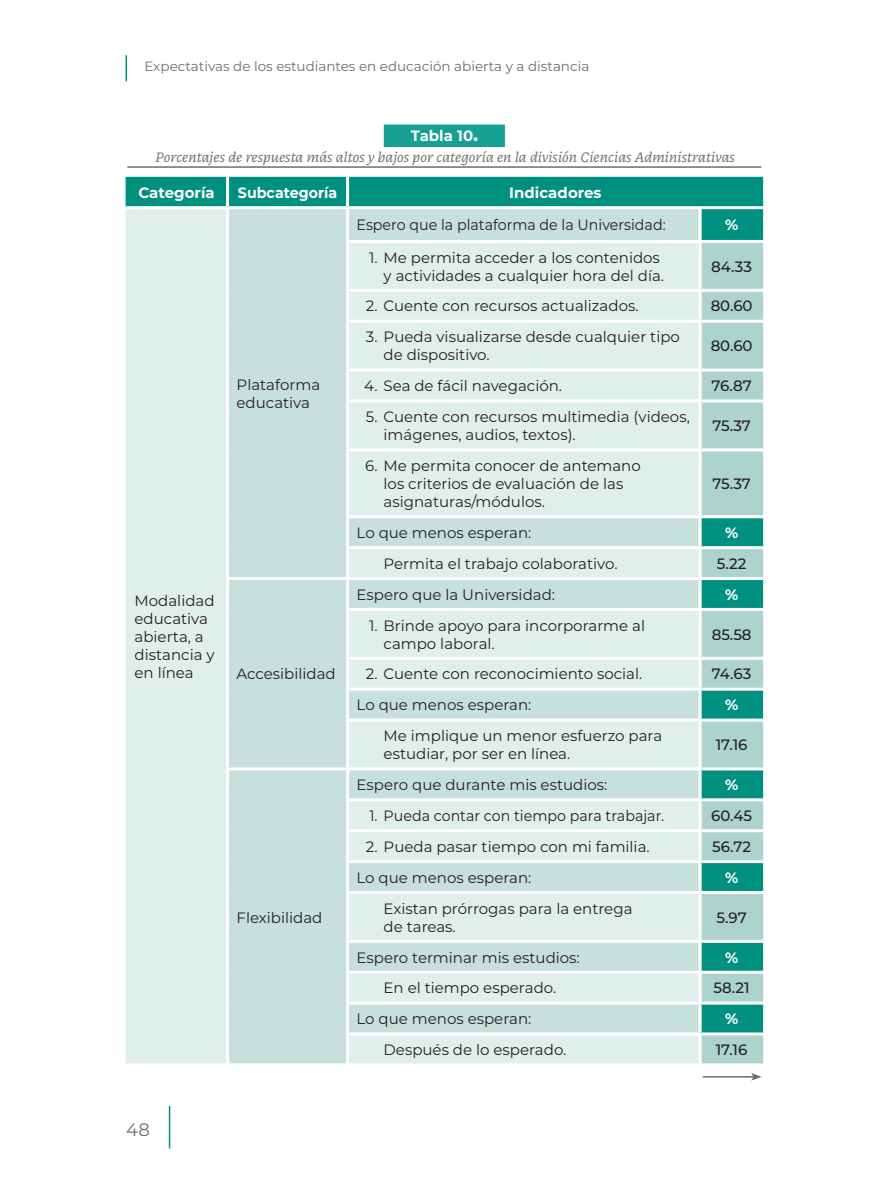
<style>
.page{position:relative;width:893px;height:1191px;background:#fff}
.page>*{position:absolute;margin:0;border:0;box-sizing:border-box;transform-origin:0 0}
.t1{font:18px "Montserrat";color:#6c6d70}
.t2{font:15px/18px "Montserrat";color:#231f20}
.t3{font:500 15px "Montserrat";color:#231f20}
.t4{font:15px "Montserrat";color:#231f20;scale:.95 1}
.t5{font:700 15px "Montserrat";color:#fff}
.t6{font:700 15px "Montserrat";color:#fff;scale:.95 1}
.t7{font:italic 13.5px "GMX";color:#6c6d70}
.t8{font:13.5px "Montserrat";color:#6c6d70}
.s1{font-weight:900}
</style>
<div class="page">
<hr style="left:169px;top:1106px;width:1px;height:42px;background:#00907f">
<svg style="left:126px;top:55px;width:1px;height:26px"></svg>
<div style="left:384px;top:125px;width:121px;height:22px;background:#14a092"></div>
<hr style="left:127px;top:166px;width:634px;height:2px;background:#6c6d70">
<div style="left:126px;top:177px;width:637px;height:63px;background:#00907f"></div>
<div style="left:126px;top:209px;width:100px;height:854px;background:#e1efec"></div>
<svg style="left:229px;top:209px;width:470px;height:854px;background:#d5e8e4"></svg>
<svg style="left:702px;top:243px;width:61px;height:820px;background:#81c2b9"></svg>
<hr style="left:702px;top:657px;width:61px;height:3px;background:#fff">
<hr style="left:346px;top:368px;width:356px;height:3px;background:#fff">
<hr style="left:346px;top:399px;width:356px;height:3px;background:#fff">
<hr style="left:346px;top:448px;width:356px;height:3px;background:#fff">
<hr style="left:702px;top:289px;width:61px;height:3px;background:#fff">
<hr style="left:702px;top:320px;width:61px;height:3px;background:#fff">
<hr style="left:702px;top:368px;width:61px;height:3px;background:#fff">
<hr style="left:702px;top:399px;width:61px;height:3px;background:#fff">
<hr style="left:702px;top:448px;width:61px;height:3px;background:#fff">
<hr style="left:228px;top:206px;width:120px;height:3px;background:#fff">
<hr style="left:346px;top:209px;width:3px;height:31px;background:#fff">
<hr style="left:346px;top:243px;width:3px;height:46px;background:#fff">
<hr style="left:346px;top:292px;width:3px;height:28px;background:#fff">
<hr style="left:346px;top:323px;width:3px;height:45px;background:#fff">
<hr style="left:346px;top:371px;width:3px;height:28px;background:#fff">
<hr style="left:346px;top:402px;width:3px;height:46px;background:#fff">
<hr style="left:346px;top:451px;width:3px;height:64px;background:#fff">
<hr style="left:346px;top:518px;width:3px;height:28px;background:#fff">
<hr style="left:346px;top:549px;width:3px;height:28px;background:#fff">
<hr style="left:226px;top:577px;width:122px;height:3px;background:#fff">
<hr style="left:346px;top:580px;width:3px;height:28px;background:#fff">
<hr style="left:346px;top:611px;width:3px;height:46px;background:#fff">
<hr style="left:346px;top:660px;width:3px;height:27px;background:#fff">
<hr style="left:346px;top:690px;width:3px;height:28px;background:#fff">
<hr style="left:346px;top:721px;width:3px;height:46px;background:#fff">
<hr style="left:126px;top:206px;width:102px;height:3px;background:#fff">
<hr style="left:226px;top:209px;width:3px;height:32px;background:#fff">
<hr style="left:346px;top:240px;width:354px;height:3px;background:#fff">
<hr style="left:346px;top:289px;width:356px;height:3px;background:#fff">
<hr style="left:346px;top:320px;width:356px;height:3px;background:#fff">
<hr style="left:226px;top:767px;width:122px;height:3px;background:#fff">
<hr style="left:346px;top:770px;width:3px;height:28px;background:#fff">
<hr style="left:346px;top:801px;width:3px;height:28px;background:#fff">
<hr style="left:346px;top:832px;width:3px;height:28px;background:#fff">
<hr style="left:346px;top:863px;width:3px;height:28px;background:#fff">
<hr style="left:346px;top:894px;width:3px;height:46px;background:#fff">
<hr style="left:346px;top:943px;width:3px;height:27px;background:#fff">
<hr style="left:346px;top:973px;width:3px;height:28px;background:#fff">
<hr style="left:346px;top:1004px;width:3px;height:28px;background:#fff">
<hr style="left:346px;top:1035px;width:3px;height:28px;background:#fff">
<hr style="left:346px;top:515px;width:354px;height:3px;background:#fff">
<hr style="left:226px;top:177px;width:3px;height:29px;background:#fff">
<hr style="left:346px;top:177px;width:3px;height:29px;background:#fff">
<hr style="left:346px;top:546px;width:354px;height:3px;background:#fff">
<hr style="left:348px;top:206px;width:352px;height:3px;background:#fff">
<hr style="left:700px;top:206px;width:63px;height:3px;background:#fff">
<hr style="left:699px;top:209px;width:3px;height:31px;background:#fff">
<hr style="left:700px;top:515px;width:63px;height:3px;background:#fff">
<hr style="left:700px;top:546px;width:63px;height:3px;background:#fff">
<hr style="left:700px;top:577px;width:63px;height:3px;background:#fff">
<hr style="left:700px;top:608px;width:63px;height:3px;background:#fff">
<hr style="left:702px;top:687px;width:61px;height:3px;background:#fff">
<hr style="left:702px;top:767px;width:61px;height:3px;background:#fff">
<hr style="left:702px;top:860px;width:61px;height:3px;background:#fff">
<hr style="left:702px;top:940px;width:61px;height:3px;background:#fff">
<hr style="left:702px;top:1001px;width:61px;height:3px;background:#fff">
<hr style="left:348px;top:577px;width:352px;height:3px;background:#fff">
<hr style="left:346px;top:608px;width:354px;height:3px;background:#fff">
<hr style="left:346px;top:657px;width:356px;height:3px;background:#fff">
<hr style="left:702px;top:829px;width:61px;height:3px;background:#fff">
<hr style="left:346px;top:687px;width:356px;height:3px;background:#fff">
<hr style="left:700px;top:718px;width:63px;height:3px;background:#fff">
<hr style="left:700px;top:798px;width:63px;height:3px;background:#fff">
<hr style="left:700px;top:891px;width:63px;height:3px;background:#fff">
<hr style="left:700px;top:970px;width:63px;height:3px;background:#fff">
<hr style="left:700px;top:1032px;width:63px;height:3px;background:#fff">
<hr style="left:346px;top:829px;width:356px;height:3px;background:#fff">
<hr style="left:346px;top:860px;width:356px;height:3px;background:#fff">
<hr style="left:346px;top:891px;width:354px;height:3px;background:#fff">
<hr style="left:346px;top:940px;width:356px;height:3px;background:#fff">
<hr style="left:346px;top:970px;width:354px;height:3px;background:#fff">
<hr style="left:346px;top:1001px;width:356px;height:3px;background:#fff">
<hr style="left:346px;top:1032px;width:354px;height:3px;background:#fff">
<hr style="left:346px;top:718px;width:354px;height:3px;background:#fff">
<hr style="left:348px;top:767px;width:354px;height:3px;background:#fff">
<hr style="left:346px;top:798px;width:354px;height:3px;background:#fff">
<hr style="left:703px;top:1076px;width:50px;height:1px;background:#6c6d70">
<svg style="left:751px;top:1073px;width:11px;height:7px"></svg>
<p class="t8" style="left:144px;top:57px;width:446px">Expectativas de los estudiantes en educación abierta y a distancia</p>
<p class="t5" style="left:411px;top:125px;width:69px">Tabla 10<span class="s1">.</span></p>
<p class="t7" style="left:154px;top:149px;width:581px">Porcentajes de respuesta más altos y bajos por categoría en la división Ciencias Administrativas</p>
<p class="t5" style="left:138px;top:182px;width:78px">Categoría</p>
<p class="t6" style="left:238px;top:182px;width:106px">Subcategoría</p>
<p class="t5" style="left:509px;top:182px;width:94px">Indicadores</p>
<p class="t2" style="left:237px;top:375px;width:85px">Plataforma educativa</p>
<p class="t2" style="left:135px;top:591px;width:82px">Modalidad educativa abierta, a distancia y en línea</p>
<p class="t2" style="left:237px;top:664px;width:101px">Accesibilidad</p>
<p class="t2" style="left:237px;top:907px;width:87px">Flexibilidad</p>
<p class="t4" style="left:357px;top:215px;width:327px">Espero que la plataforma de la Universidad:</p>
<p class="t5" style="left:725px;top:214px;width:15px">%</p>
<p class="t2" style="left:369px;top:248px;width:297px;text-align:right">1. Me permita acceder a los contenidos y actividades a cualquier hora del día.</p>
<p class="t3" style="left:711px;top:256px;width:42px">84.33</p>
<p class="t2" style="left:366px;top:297px;width:274px">2. Cuente con recursos actualizados.</p>
<p class="t3" style="left:711px;top:296px;width:43px">80.60</p>
<p class="t2" style="left:384px;top:327px;width:298px;text-indent:-18px">3. Pueda visualizarse desde cualquier tipo de dispositivo.</p>
<p class="t3" style="left:711px;top:335px;width:43px">80.60</p>
<p class="t2" style="left:364px;top:376px;width:199px">4. Sea de fácil navegación.</p>
<p class="t3" style="left:711px;top:375px;width:42px">76.87</p>
<p class="t2" style="left:384px;top:407px;width:308px;text-indent:-18px">5. Cuente con recursos multimedia (videos, imágenes, audios, textos).</p>
<p class="t3" style="left:712px;top:415px;width:40px">75.37</p>
<p class="t2" style="left:384px;top:456px;width:259px;text-indent:-18px">6. Me permita conocer de antemano los criterios de evaluación de las asignaturas/módulos.</p>
<p class="t3" style="left:712px;top:473px;width:40px">75.37</p>
<p class="t2" style="left:357px;top:523px;width:176px">Lo que menos esperan:</p>
<p class="t5" style="left:725px;top:522px;width:15px">%</p>
<p class="t2" style="left:384px;top:554px;width:235px">Permita el trabajo colaborativo.</p>
<p class="t3" style="left:717px;top:553px;width:31px">5.22</p>
<p class="t2" style="left:357px;top:585px;width:200px">Espero que la Universidad:</p>
<p class="t5" style="left:725px;top:583px;width:15px">%</p>
<p class="t2" style="left:384px;top:615px;width:263px;text-indent:-15px">1. Brinde apoyo para incorporarme al campo laboral.</p>
<p class="t3" style="left:712px;top:624px;width:41px">85.58</p>
<p class="t2" style="left:366px;top:664px;width:278px">2. Cuente con reconocimiento social.</p>
<p class="t3" style="left:712px;top:663px;width:41px">74.63</p>
<p class="t2" style="left:357px;top:695px;width:176px">Lo que menos esperan:</p>
<p class="t5" style="left:725px;top:694px;width:15px">%</p>
<p class="t2" style="left:384px;top:726px;width:280px">Me implique un menor esfuerzo para estudiar, por ser en línea.</p>
<p class="t3" style="left:716px;top:734px;width:33px">17.16</p>
<p class="t2" style="left:357px;top:775px;width:252px">Espero que durante mis estudios:</p>
<p class="t5" style="left:725px;top:774px;width:15px">%</p>
<p class="t4" style="left:369px;top:805px;width:312px">1. Pueda contar con tiempo para trabajar.</p>
<p class="t3" style="left:711px;top:805px;width:42px">60.45</p>
<p class="t2" style="left:366px;top:837px;width:285px">2. Pueda pasar tiempo con mi familia.</p>
<p class="t3" style="left:712px;top:836px;width:40px">56.72</p>
<p class="t2" style="left:357px;top:868px;width:176px">Lo que menos esperan:</p>
<p class="t5" style="left:725px;top:866px;width:15px">%</p>
<p class="t2" style="left:384px;top:898px;width:250px">Existan prórrogas para la entrega de tareas.</p>
<p class="t3" style="left:716px;top:906px;width:32px">5.97</p>
<p class="t2" style="left:357px;top:947px;width:225px">Espero terminar mis estudios:</p>
<p class="t5" style="left:725px;top:946px;width:15px">%</p>
<p class="t2" style="left:384px;top:978px;width:174px">En el tiempo esperado.</p>
<p class="t3" style="left:713px;top:977px;width:38px">58.21</p>
<p class="t2" style="left:357px;top:1009px;width:176px">Lo que menos esperan:</p>
<p class="t5" style="left:725px;top:1008px;width:15px">%</p>
<p class="t2" style="left:384px;top:1040px;width:184px">Después de lo esperado.</p>
<p class="t3" style="left:716px;top:1039px;width:33px">17.16</p>
<p class="t1" style="left:126px;top:1117px;width:25px">48</p>
</div>
